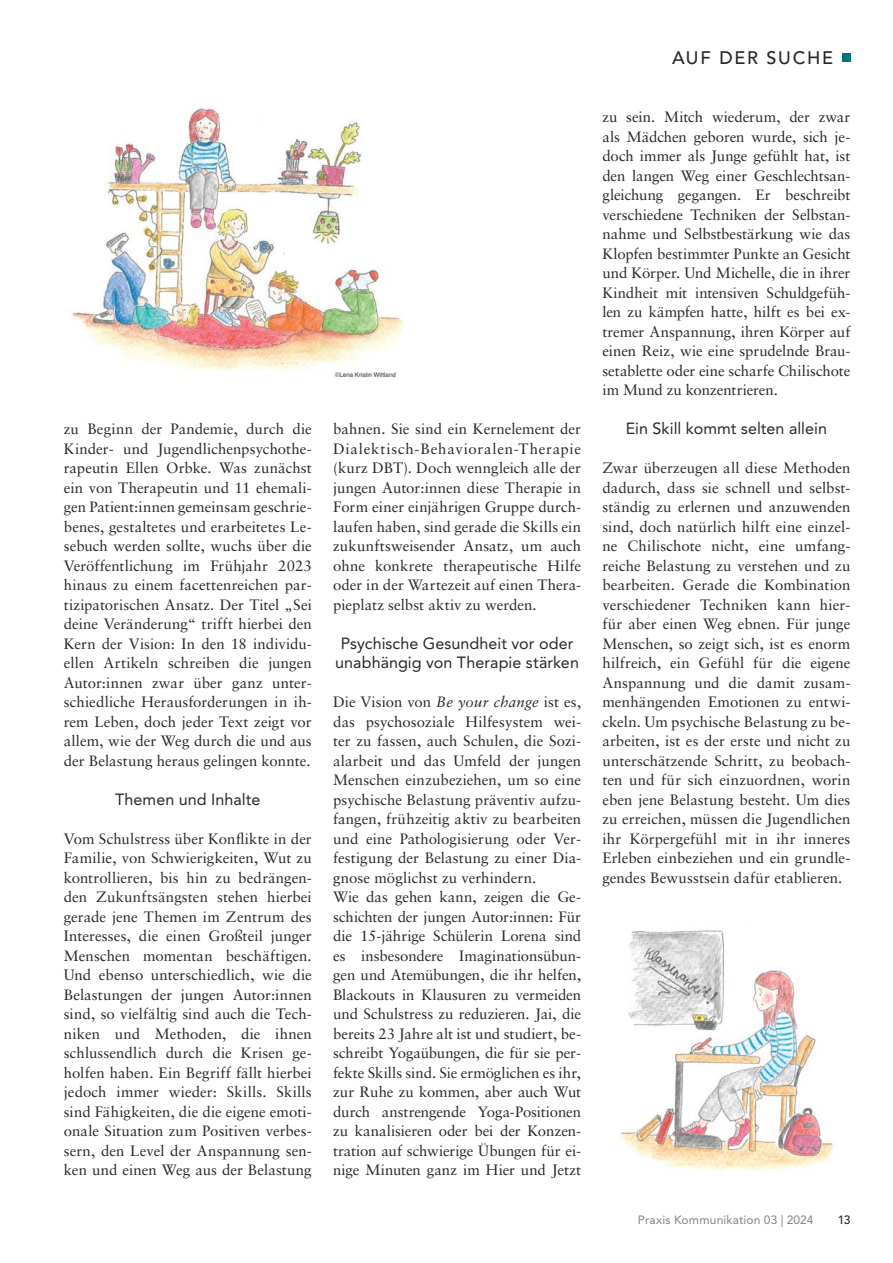
<style>
.page{position:relative;width:893px;height:1263px;background:#fff}
.page>*{position:absolute;margin:0;border:0;box-sizing:border-box;transform-origin:0 0}
.t1{font:500 18px "Avenir LT Std";letter-spacing:.095em;color:#272724}
.t2{font:16.2px/19.5px "Avenir LT Std";letter-spacing:.005em;color:#272724;text-align:center}
.t3{font:15px/19.5px "Sabon LT Std";color:#272724;text-align:justify}
.t4{font:12px "Avenir LT Std";letter-spacing:.015em;color:#838282}
.t5{font:500 12px "Avenir LT Std";color:#272724}
.s1{font-family:"Sabon LT Pro";font-style:italic}
</style>
<div class="page">
<div style="left:841px;top:53px;width:9px;height:9px;background:#00717d"></div>
<img style="left:72px;top:107px;width:332px;height:271px">
<img style="left:619px;top:930px;width:215px;height:241px">
<p class="t3" style="left:64px;top:420px;width:250px">zu Beginn der Pandemie, durch die Kinder- und Jugendlichenpsychothe&shy;rapeutin Ellen Orbke. Was zunächst ein von Therapeutin und 11 ehemali&shy;gen Patient:innen gemeinsam geschrie&shy;benes, gestaltetes und erarbeitetes Le&shy;sebuch werden sollte, wuchs über die Veröffentlichung im Frühjahr 2023 hinaus zu einem facettenreichen par&shy;tizipatorischen Ansatz. Der Titel „Sei deine Veränderung“ trifft hierbei den Kern der Vision: In den 18 individu&shy;ellen Artikeln schreiben die jungen Autor:innen zwar über ganz unter&shy;schiedliche Herausforderungen in ih&shy;rem Leben, doch jeder Text zeigt vor allem, wie der Weg durch die und aus der Belastung heraus gelingen konnte.</p>
<p class="t2" style="left:115px;top:790px;width:147px">Themen und Inhalte</p>
<p class="t3" style="left:64px;top:830px;width:250px">Vom Schulstress über Konflikte in der Familie, von Schwierigkeiten, Wut zu kontrollieren, bis hin zu bedrängen&shy;den Zukunftsängsten stehen hierbei gerade jene Themen im Zentrum des Interesses, die einen Großteil junger Menschen momentan beschäftigen.<br>Und ebenso unterschiedlich, wie die Belastungen der jungen Autor:innen sind, so vielfältig sind auch die Tech&shy;niken und Methoden, die ihnen schlussendlich durch die Krisen ge&shy;holfen haben. Ein Begriff fällt hierbei jedoch immer wieder: Skills. Skills sind Fähigkeiten, die die eigene emoti&shy;onale Situation zum Positiven verbes&shy;sern, den Level der Anspannung sen&shy;ken und einen Weg aus der Belastung</p>
<p class="t3" style="left:333px;top:420px;width:250px">bahnen. Sie sind ein Kernelement der Dialektisch-Behavioralen-Therapie (kurz DBT). Doch wenngleich alle der jungen Autor:innen diese Therapie in Form einer einjährigen Gruppe durch&shy;laufen haben, sind gerade die Skills ein zukunftsweisender Ansatz, um auch ohne konkrete therapeutische Hilfe oder in der Wartezeit auf einen Thera&shy;pieplatz selbst aktiv zu werden.</p>
<p class="t2" style="left:335px;top:634px;width:245px">Psychische Gesundheit vor oder unabhängig von Therapie stärken</p>
<p class="t3" style="left:333px;top:693px;width:250px;text-align:left">Die Vision von <span class="s1">Be your change</span> ist es, das psychosoziale Hilfesystem wei&shy;ter zu fassen, auch Schulen, die Sozi&shy;alarbeit und das Umfeld der jungen Menschen einzubeziehen, um so eine psychische Belastung präventiv aufzu&shy;fangen, frühzeitig aktiv zu bearbeiten und eine Pathologisierung oder Ver&shy;festigung der Belastung zu einer Dia&shy;gnose möglichst zu verhindern.<br>Wie das gehen kann, zeigen die Ge&shy;schichten der jungen Autor:innen: Für die 15-jährige Schülerin Lorena sind es insbesondere Imaginationsübun&shy;gen und Atemübungen, die ihr helfen, Blackouts in Klausuren zu vermeiden und Schulstress zu reduzieren. Jai, die bereits 23 Jahre alt ist und studiert, be&shy;schreibt Yogaübungen, die für sie per&shy;fekte Skills sind. Sie ermöglichen es ihr, zur Ruhe zu kommen, aber auch Wut durch anstrengende Yoga-Positionen zu kanalisieren oder bei der Konzen&shy;tration auf schwierige Übungen für ei&shy;nige Minuten ganz im Hier und Jetzt</p>
<p class="t1" style="left:672px;top:49px;width:162px">AUF DER SUCHE</p>
<p class="t3" style="left:602px;top:108px;width:250px">zu sein. Mitch wiederum, der zwar als Mädchen geboren wurde, sich je&shy;doch immer als Junge gefühlt hat, ist den langen Weg einer Geschlechtsan&shy;gleichung gegangen. Er beschreibt verschiedene Techniken der Selbstan&shy;nahme und Selbstbestärkung wie das Klopfen bestimmter Punkte an Gesicht und Körper. Und Michelle, die in ihrer Kindheit mit intensiven Schuldgefüh&shy;len zu kämpfen hatte, hilft es bei ex&shy;tremer Anspannung, ihren Körper auf einen Reiz, wie eine sprudelnde Brau&shy;setablette oder eine scharfe Chilischote im Mund zu konzentrieren.</p>
<p class="t2" style="left:626px;top:420px;width:203px">Ein Skill kommt selten allein</p>
<p class="t3" style="left:602px;top:459px;width:250px">Zwar überzeugen all diese Methoden dadurch, dass sie schnell und selbst&shy;ständig zu erlernen und anzuwenden sind, doch natürlich hilft eine einzel&shy;ne Chilischote nicht, eine umfang&shy;reiche Belastung zu verstehen und zu bearbeiten. Gerade die Kombination verschiedener Techniken kann hier&shy;für aber einen Weg ebnen. Für junge Menschen, so zeigt sich, ist es enorm hilfreich, ein Gefühl für die eigene Anspannung und die damit zusam&shy;menhängenden Emotionen zu entwi&shy;ckeln. Um psychische Belastung zu be&shy;arbeiten, ist es der erste und nicht zu unterschätzende Schritt, zu beobach&shy;ten und für sich einzuordnen, worin eben jene Belastung besteht. Um dies zu erreichen, müssen die Jugendlichen ihr Körpergefühl mit in ihr inneres Erleben einbeziehen und ein grundle&shy;gendes Bewusstsein dafür etablieren.</p>
<p class="t4" style="left:638px;top:1213px;width:177px">Praxis Kommunikation 03 | 2024</p>
<p class="t5" style="left:838px;top:1213px;width:14px">13</p>
</div>
